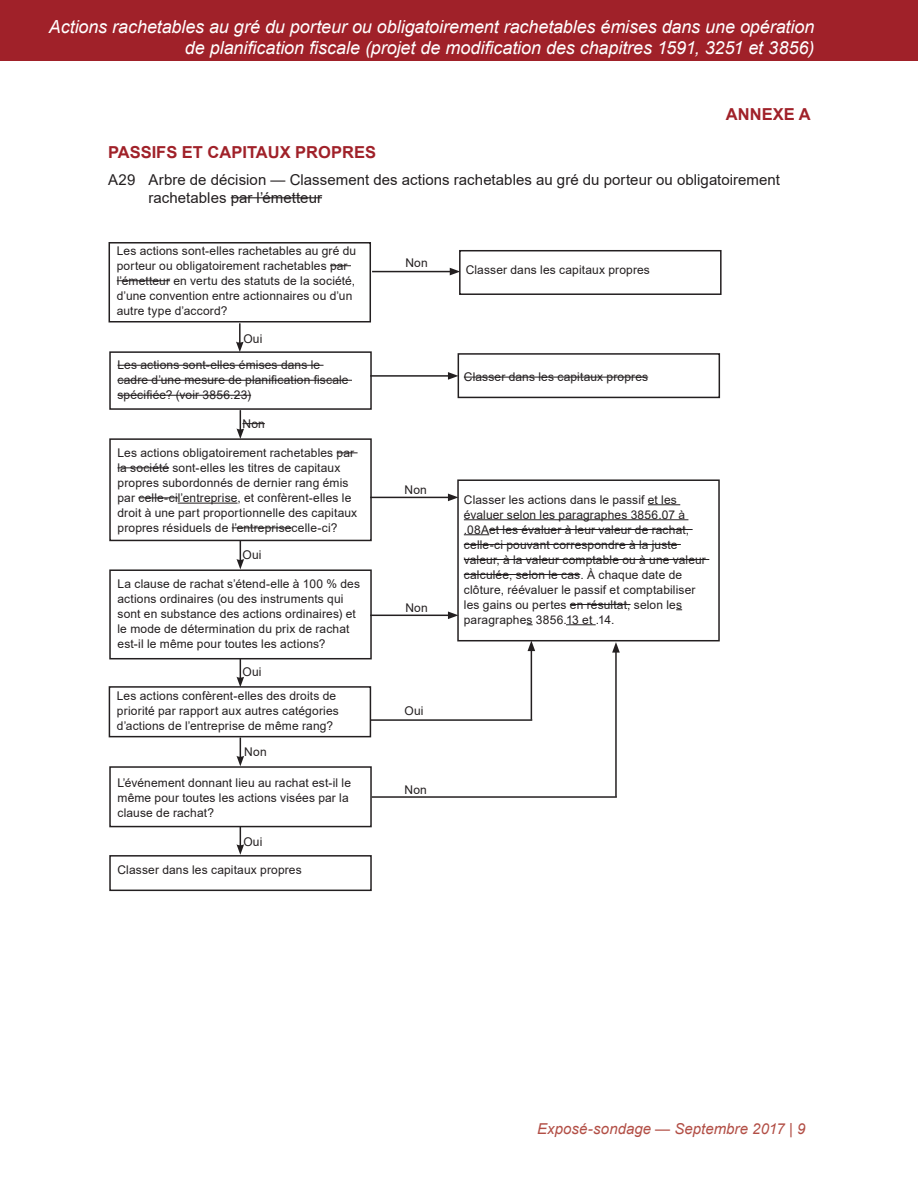
<style>
.page{position:relative;width:918px;height:1188px;background:#fff}
.page>*{position:absolute;margin:0;border:0;box-sizing:border-box;transform-origin:0 0}
.t1{font:italic 18px/21.6px "Arial";letter-spacing:-.005em;color:#fff;text-align:right}
.Content_-_Head_2{font:700 16.5px "Arial";color:#a02129}
.Pre_Content{font:15px/18px "Arial";letter-spacing:.005em;color:#231f20}
.t2{font:italic 15px "Arial";color:#b24e45}
.Pre_Content-2{font:12px/15px "Arial";letter-spacing:.01em;color:#231f20}
.s1{font-style:normal}
</style>
<div class="page">
<div style="left:0;top:0;width:918px;height:61px;background:#a02129"></div>
<hr style="left:231px;top:197px;width:91px;height:1px;background:#231f20">
<div style="left:109px;top:242px;width:262px;height:80px;border:2px solid #231f20"></div>
<div style="left:459px;top:250px;width:263px;height:45px;border:2px solid #231f20"></div>
<svg style="left:330px;top:265px;width:21px;height:1px"></svg>
<hr style="left:117px;top:280px;width:53px;height:1px;background:#231f20">
<div style="left:109px;top:351px;width:263px;height:59px;border:2px solid #231f20"></div>
<hr style="left:118px;top:365px;width:206px;height:1px;background:#231f20">
<hr style="left:118px;top:380px;width:234px;height:1px;background:#231f20">
<hr style="left:118px;top:395px;width:133px;height:1px;background:#231f20">
<div style="left:109px;top:438px;width:263px;height:103px;border:2px solid #231f20"></div>
<hr style="left:178px;top:503px;width:60px;height:1px;background:#231f20">
<svg style="left:337px;top:452px;width:21px;height:1px"></svg>
<hr style="left:118px;top:467px;width:51px;height:1px;background:#231f20">
<hr style="left:138px;top:497px;width:40px;height:1px;background:#231f20">
<hr style="left:232px;top:527px;width:60px;height:1px;background:#231f20">
<div style="left:109px;top:569px;width:263px;height:90px;border:2px solid #231f20"></div>
<div style="left:109px;top:686px;width:262px;height:51px;border:2px solid #231f20"></div>
<div style="left:109px;top:766px;width:263px;height:61px;border:2px solid #231f20"></div>
<div style="left:109px;top:855px;width:263px;height:36px;border:2px solid #231f20"></div>
<svg style="left:237px;top:541px;width:7px;height:28px"></svg>
<svg style="left:237px;top:658px;width:7px;height:29px"></svg>
<svg style="left:237px;top:738px;width:7px;height:28px"></svg>
<svg style="left:237px;top:826px;width:7px;height:29px"></svg>
<div style="left:458px;top:353px;width:262px;height:45px;border:2px solid #231f20"></div>
<div style="left:457px;top:479px;width:263px;height:162px;border:2px solid #231f20"></div>
<hr style="left:372px;top:271px;width:80px;height:1px;background:#231f20">
<svg style="left:450px;top:268px;width:10px;height:7px"></svg>
<hr style="left:370px;top:375px;width:80px;height:2px;background:#231f20">
<svg style="left:448px;top:372px;width:10px;height:8px"></svg>
<hr style="left:370px;top:497px;width:80px;height:1px;background:#231f20">
<svg style="left:448px;top:494px;width:10px;height:7px"></svg>
<hr style="left:370px;top:615px;width:80px;height:1px;background:#231f20">
<svg style="left:448px;top:611px;width:10px;height:8px"></svg>
<hr style="left:464px;top:377px;width:184px;height:1px;background:#231f20">
<hr style="left:648px;top:504px;width:32px;height:1px;background:#231f20">
<hr style="left:464px;top:519px;width:224px;height:1px;background:#231f20">
<svg style="left:464px;top:534px;width:25px;height:1px"></svg>
<hr style="left:566px;top:624px;width:30px;height:1px;background:#231f20">
<hr style="left:489px;top:529px;width:204px;height:1px;background:#231f20">
<hr style="left:464px;top:544px;width:217px;height:1px;background:#231f20">
<hr style="left:464px;top:559px;width:245px;height:1px;background:#231f20">
<hr style="left:464px;top:574px;width:116px;height:1px;background:#231f20">
<hr style="left:570px;top:604px;width:61px;height:1px;background:#231f20">
<hr style="left:370px;top:719px;width:162px;height:2px;background:#231f20">
<hr style="left:372px;top:796px;width:245px;height:2px;background:#231f20">
<hr style="left:531px;top:649px;width:1px;height:71px;background:#231f20">
<svg style="left:528px;top:641px;width:7px;height:10px"></svg>
<hr style="left:615px;top:650px;width:2px;height:147px;background:#231f20">
<svg style="left:612px;top:642px;width:8px;height:11px"></svg>
<svg style="left:237px;top:410px;width:28px;height:29px"></svg>
<hr style="left:239px;top:323px;width:2px;height:21px;background:#231f20">
<svg style="left:236px;top:342px;width:8px;height:10px"></svg>
<h1 class="t1" style="left:49px;top:16px;width:767px">Actions rachetables au gré du porteur ou obligatoirement rachetables émises dans une opération de planification fiscale (projet de modification des chapitres 1591, 3251 et 3856)</h1>
<p class="Content_-_Head_2" style="left:726px;top:103px;width:86px">ANNEXE A</p>
<p class="Content_-_Head_2" style="left:108px;top:140px;width:270px">PASSIFS ET CAPITAUX PROPRES</p>
<p class="Pre_Content" style="left:148px;top:170px;width:633px;text-indent:-40px">A29 Arbre de décision — Classement des actions rachetables au gré du porteur ou obligatoirement rachetables par l’émetteur</p>
<p class="Pre_Content-2" style="left:117px;top:243px;width:241px">Les actions sont-elles rachetables au gré du porteur ou obligatoirement rachetables par l’émetteur en vertu des statuts de la société, d’une convention entre actionnaires ou d’un autre type d’accord?</p>
<p class="Pre_Content-2" style="left:243px;top:331px;width:21px">Oui</p>
<p class="Pre_Content-2" style="left:118px;top:357px;width:233px">Les actions sont-elles émises dans le cadre d’une mesure de planification fiscale spécifiée? (voir 3856.23)</p>
<p class="Pre_Content-2" style="left:242px;top:416px;width:24px">Non</p>
<p class="Pre_Content-2" style="left:118px;top:445px;width:241px">Les actions obligatoirement rachetables par la société sont-elles les titres de capitaux propres subordonnés de dernier rang émis par celle-cil’entreprise, et confèrent-elles le droit à une part proportionnelle des capitaux propres résiduels de l’entreprisecelle-ci?</p>
<p class="Pre_Content-2" style="left:242px;top:547px;width:21px">Oui</p>
<p class="Pre_Content-2" style="left:118px;top:576px;width:244px">La clause de rachat s’étend-elle à 100 % des actions ordinaires (ou des instruments qui sont en substance des actions ordinaires) et le mode de détermination du prix de rachat est-il le même pour toutes les actions?</p>
<p class="Pre_Content-2" style="left:242px;top:665px;width:21px">Oui</p>
<p class="Pre_Content-2" style="left:117px;top:688px;width:224px">Les actions confèrent-elles des droits de priorité par rapport aux autres catégories d’actions de l’entreprise de même rang?</p>
<p class="Pre_Content-2" style="left:244px;top:744px;width:24px">Non</p>
<p class="Pre_Content-2" style="left:118px;top:775px;width:235px">L’événement donnant lieu au rachat est-il le même pour toutes les actions visées par la clause de rachat?</p>
<p class="Pre_Content-2" style="left:243px;top:834px;width:21px">Oui</p>
<p class="Pre_Content-2" style="left:118px;top:863px;width:186px">Classer dans les capitaux propres</p>
<p class="Pre_Content-2" style="left:405px;top:255px;width:24px">Non</p>
<p class="Pre_Content-2" style="left:466px;top:263px;width:186px">Classer dans les capitaux propres</p>
<p class="Pre_Content-2" style="left:464px;top:369px;width:186px">Classer dans les capitaux propres</p>
<p class="Pre_Content-2" style="left:404px;top:482px;width:24px">Non</p>
<p class="Pre_Content-2" style="left:405px;top:600px;width:24px">Non</p>
<p class="Pre_Content-2" style="left:404px;top:704px;width:21px">Oui</p>
<p class="Pre_Content-2" style="left:404px;top:782px;width:24px">Non</p>
<p class="Pre_Content-2" style="left:464px;top:492px;width:244px">Classer les actions dans le passif et les évaluer selon les paragraphes 3856.07 à .08Aet les évaluer à leur valeur de rachat, celle-ci pouvant correspondre à la juste valeur, à la valeur comptable ou à une valeur calculée, selon le cas. À chaque date de clôture, réévaluer le passif et comptabiliser les gains ou pertes en résultat, selon les paragraphes 3856.13 et .14.</p>
<p class="t2" style="left:537px;top:1119px;width:270px">Exposé-sondage — Septembre 2017 <span class="s1">|</span> 9</p>
</div>
